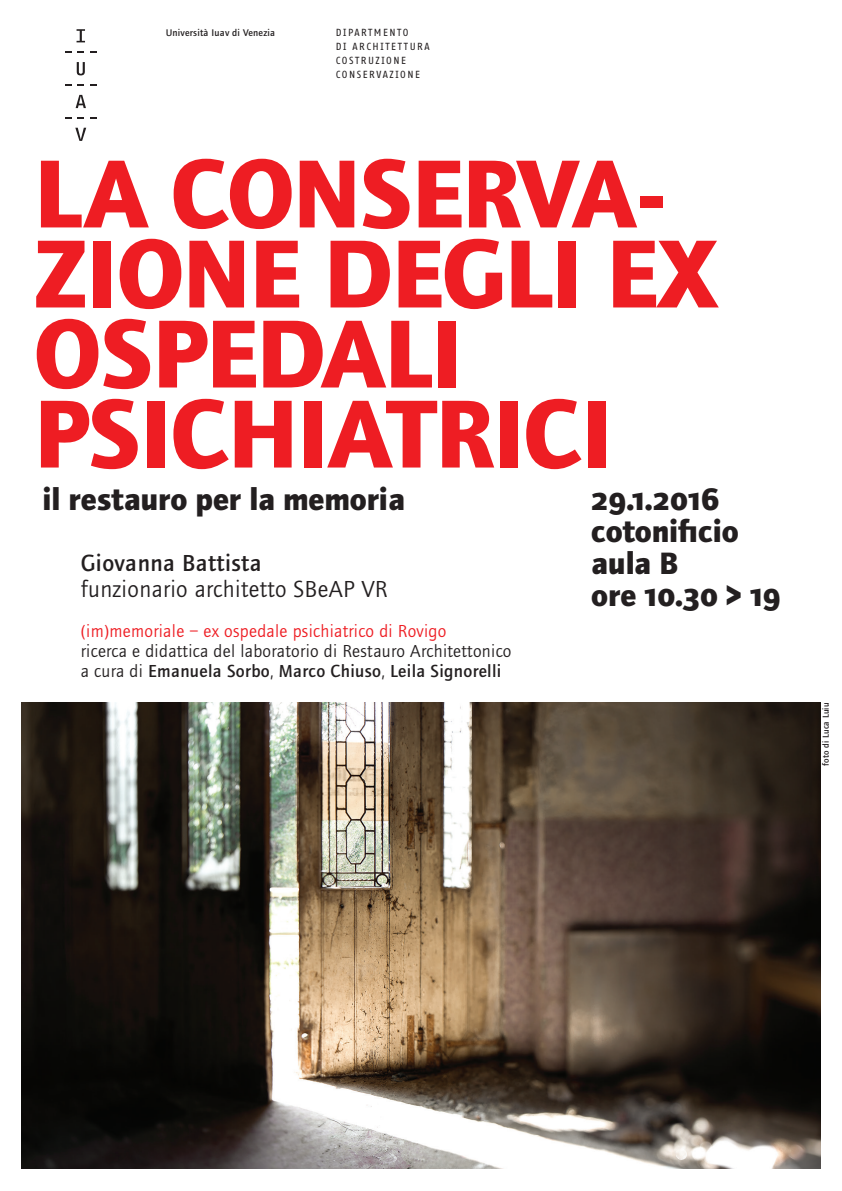
<style>
.page{position:relative;width:842px;height:1191px;background:#fff}
.page>*{position:absolute;margin:0;border:0;box-sizing:border-box;transform-origin:0 0}
.TITOLO{font:700 100px/80px "Foundry Journal";letter-spacing:-.01em;color:#ee1d23}
.SOTTOTITOLO___INFO{font:700 32px "Foundry Journal";color:#231f20}
.SOTTOTITOLO___INFO-2{font:700 32px "Foundry Journal SC";color:#231f20}
.TESTO_grande{font:24px "Foundry Journal";letter-spacing:.02em;color:#231f20}
.TESTO_grande-2{font:500 24px "Foundry Journal";letter-spacing:.02em;color:#231f20}
.TESTO_piccolo{font:18px "Foundry Journal";letter-spacing:.02em;color:#231f20}
.TESTO_piccolo-2{font:500 18px "Foundry Journal";letter-spacing:.02em;color:#231f20}
.TESTO_piccolo-3{font:18px "Foundry Journal";letter-spacing:.02em;color:#ee1d23}
.INTESTAZIONE_maiusco{font:10px/14px "Fago Office Sans";letter-spacing:.15em;color:#231f20}
.INTESTAZIONE_iuav{font:500 10px "Foundry Journal";letter-spacing:.02em;color:#231f20}
.TESTO_piccolo-4{font:500 9px "Foundry Journal";letter-spacing:.02em;color:#231f20}
.s1{font-weight:400}
.s2{font-family:"Foundry Journal"}
</style>
<div class="page">
<svg style="left:77px;top:29px;width:8px;height:13px"></svg>
<svg style="left:65px;top:51px;width:7px;height:2px"></svg>
<svg style="left:78px;top:51px;width:6px;height:2px"></svg>
<svg style="left:90px;top:51px;width:6px;height:2px"></svg>
<svg style="left:77px;top:62px;width:8px;height:13px"></svg>
<svg style="left:65px;top:84px;width:7px;height:2px"></svg>
<svg style="left:78px;top:84px;width:6px;height:2px"></svg>
<svg style="left:90px;top:84px;width:6px;height:2px"></svg>
<svg style="left:76px;top:95px;width:10px;height:13px"></svg>
<svg style="left:65px;top:117px;width:7px;height:2px"></svg>
<svg style="left:78px;top:117px;width:6px;height:2px"></svg>
<svg style="left:90px;top:117px;width:6px;height:2px"></svg>
<svg style="left:75px;top:128px;width:11px;height:13px"></svg>
<img style="left:21px;top:703px;width:800px;height:465px">
<p class="INTESTAZIONE_iuav" style="left:166px;top:27px;width:111px">Università Iuav di Venezia</p>
<p class="INTESTAZIONE_maiusco" style="left:336px;top:26px;width:74px">DIPARTMENTO</p>
<p class="INTESTAZIONE_maiusco" style="left:336px;top:40px;width:95px">DI ARCHITETTURA<br>COSTRUZIONE<br>CONSERVAZIONE</p>
<p class="TITOLO" style="left:34px;top:154px;width:686px">LA CONSERVA-<br>ZIONE DEGLI EX<br>OSPEDALI</p>
<p class="TITOLO" style="left:34px;top:394px;width:580px">PSICHIATRICI</p>
<p class="SOTTOTITOLO___INFO" style="left:43px;top:481px;width:364px">il restauro per la memoria</p>
<p class="TESTO_grande-2" style="left:81px;top:549px;width:183px">Giovanna Battista</p>
<p class="TESTO_grande" style="left:81px;top:576px;width:308px">funzionario architetto SBeAP VR</p>
<p class="TESTO_piccolo-3" style="left:81px;top:621px;width:367px">(im)memoriale – ex ospedale psichiatrico di Rovigo</p>
<p class="TESTO_piccolo" style="left:81px;top:641px;width:432px">ricerca e didattica del laboratorio di Restauro Architettonico</p>
<p class="TESTO_piccolo-2" style="left:81px;top:661px;width:422px"><span class="s1">a cura di</span> Emanuela Sorbo<span class="s1">,</span> Marco Chiuso<span class="s1">,</span> Leila Signorelli</p>
<p class="SOTTOTITOLO___INFO-2" style="left:591px;top:481px;width:130px">29.1.2016</p>
<p class="SOTTOTITOLO___INFO" style="left:591px;top:513px;width:149px">cotonificio</p>
<p class="SOTTOTITOLO___INFO" style="left:591px;top:545px;width:88px">aula B</p>
<p class="SOTTOTITOLO___INFO-2" style="left:591px;top:577px;width:191px"><span class="s2">ore</span> 10.30 &gt; 19</p>
<p class="TESTO_piccolo-4" style="left:821px;top:765px;width:65px;rotate:-90deg">foto di Luca Luiu</p>
</div>
